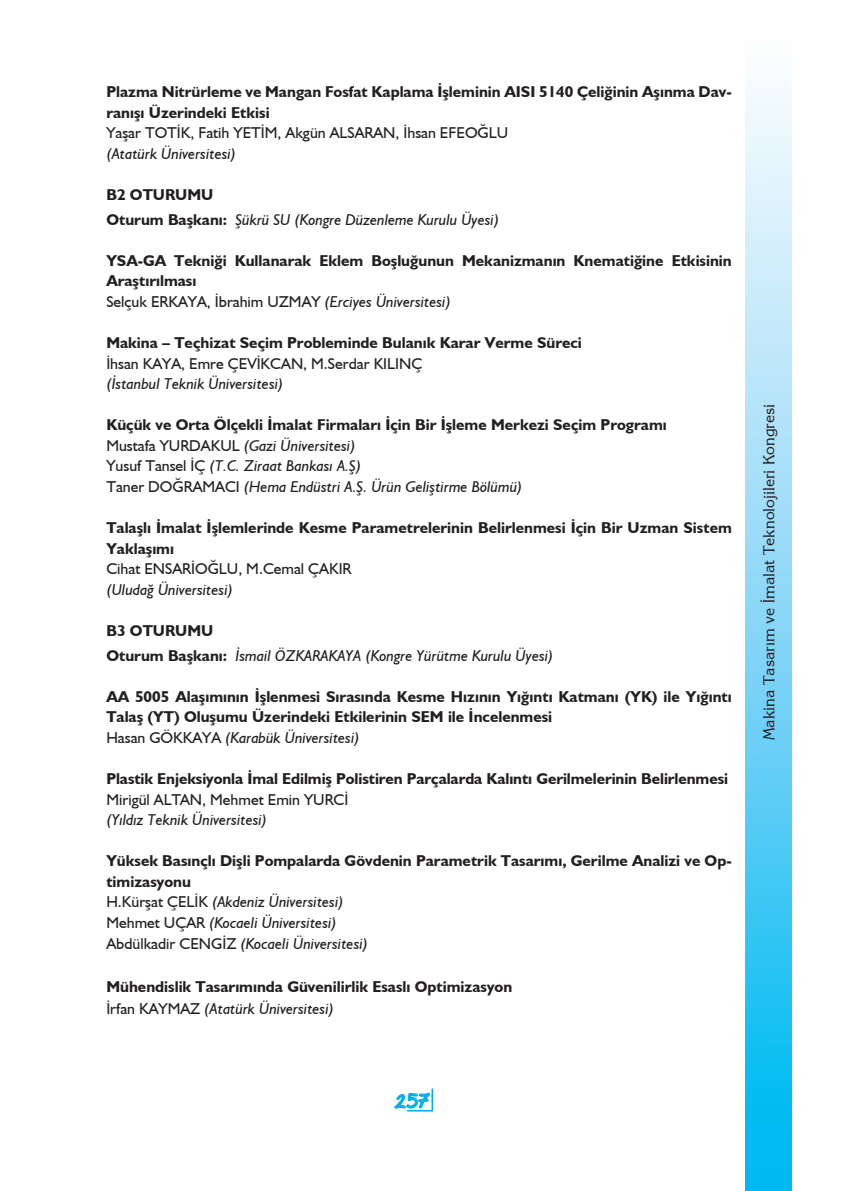
<style>
.page{position:relative;width:851px;height:1191px;background:#fff}
.page>*{position:absolute;margin:0;border:0;box-sizing:border-box;transform-origin:0 0}
.t1{font:22.5px "Cosmic Plain";color:#00aeef}
.t2{font:700 15.75px/20.5px "Humanist 521 BT";color:#231f20}
.t3{font:italic 15.75px/20.5px "Humanist 521 BT";color:#231f20}
.t4{font:15.75px "Humanist 521 BT";color:#231f20}
.t5{font:15px "TR Eagles";color:#231f20}
.s1{font-weight:700;font-style:normal}
.s2{font-weight:400}
.s3{font-weight:400;font-style:italic}
.s4{font-style:normal}
</style>
<div class="page">
<div style="left:745px;top:0;width:46px;height:1191px;background:linear-gradient(to bottom,#fffefe,#00b5f0)"></div>
<hr style="left:431px;top:1088px;width:2px;height:22px;background:#00aeef">
<svg style="left:394px;top:1089px;width:39px;height:22px"></svg>
<p class="t2" style="left:106px;top:81px;width:627px">Plazma Nitrürleme ve Mangan Fosfat Kaplama İşleminin AISI 5140 Çeliğinin Aşınma Dav&shy;ranışı Üzerindeki Etkisi</p>
<p class="t4" style="left:106px;top:123px;width:403px">Yaşar TOTİK, Fatih YETİM, Akgün ALSARAN, İhsan EFEOĞLU</p>
<p class="t3" style="left:106px;top:143px;width:131px">(Atatürk Üniversitesi)</p>
<p class="t3" style="left:106px;top:182px;width:394px;line-height:24.8px"><span class="s1">B2 OTURUMU<br>Oturum Başkanı:</span> Şükrü SU (Kongre Düzenleme Kurulu Üyesi)</p>
<p class="t2" style="left:106px;top:250px;width:627px">YSA-GA Tekniği Kullanarak Eklem Boşluğunun Mekanizmanın Knematiğine Etkisinin<br>Araştırılması<br><span class="s2">Selçuk ERKAYA, İbrahim UZMAY</span> <span class="s3">(Erciyes Üniversitesi)</span></p>
<p class="t2" style="left:106px;top:332px;width:477px">Makina – Teçhizat Seçim Probleminde Bulanık Karar Verme Süreci</p>
<p class="t4" style="left:106px;top:353px;width:317px">İhsan KAYA, Emre ÇEVİKCAN, M.Serdar KILINÇ</p>
<p class="t3" style="left:106px;top:373px;width:179px">(İstanbul Teknik Üniversitesi)</p>
<p class="t3" style="left:106px;top:414px;width:562px"><span class="s1">Küçük ve Orta Ölçekli İmalat Firmaları İçin Bir İşleme Merkezi Seçim Programı </span><span class="s4">Mustafa YURDAKUL</span> (Gazi Üniversitesi)<br><span class="s4">Yusuf Tansel İÇ</span> (T.C. Ziraat Bankası A.Ş)<br><span class="s4">Taner DOĞRAMACI</span> (Hema Endüstri A.Ş. Ürün Geliştirme Bölümü)</p>
<p class="t2" style="left:106px;top:517px;width:627px">Talaşlı İmalat İşlemlerinde Kesme Parametrelerinin Belirlenmesi İçin Bir Uzman Sistem<br>Yaklaşımı</p>
<p class="t4" style="left:106px;top:559px;width:246px">Cihat ENSARİOĞLU, M.Cemal ÇAKIR</p>
<p class="t3" style="left:106px;top:579px;width:128px">(Uludağ Üniversitesi)</p>
<p class="t3" style="left:106px;top:618px;width:448px;line-height:24.8px"><span class="s1">B3 OTURUMU<br>Oturum Başkanı:</span> İsmail ÖZKARAKAYA (Kongre Yürütme Kurulu Üyesi)</p>
<p class="t2" style="left:106px;top:685px;width:627px">AA 5005 Alaşımının İşlenmesi Sırasında Kesme Hızının Yığıntı Katmanı (YK) ile Yığıntı<br>Talaş (YT) Oluşumu Üzerindeki Etkilerinin SEM ile İncelenmesi<br><span class="s2">Hasan GÖKKAYA</span> <span class="s3">(Karabük Üniversitesi)</span></p>
<p class="t2" style="left:106px;top:768px;width:623px">Plastik Enjeksiyonla İmal Edilmiş Polistiren Parçalarda Kalıntı Gerilmelerinin Belirlenmesi</p>
<p class="t4" style="left:106px;top:789px;width:243px">Mirigül ALTAN, Mehmet Emin YURCİ</p>
<p class="t3" style="left:106px;top:809px;width:162px">(Yıldız Teknik Üniversitesi)</p>
<p class="t2" style="left:106px;top:850px;width:627px">Yüksek Basınçlı Dişli Pompalarda Gövdenin Parametrik Tasarımı, Gerilme Analizi ve Op&shy;timizasyonu<br><span class="s2">H.Kürşat ÇELİK</span> <span class="s3">(Akdeniz Üniversitesi)<br></span><span class="s2">Mehmet UÇAR</span> <span class="s3">(Kocaeli Üniversitesi)<br></span><span class="s2">Abdülkadir CENGİZ</span> <span class="s3">(Kocaeli Üniversitesi)</span></p>
<p class="t2" style="left:106px;top:975px;width:407px;line-height:21.5px">Mühendislik Tasarımında Güvenilirlik Esaslı Optimizasyon<br><span class="s2">İrfan KAYMAZ</span> <span class="s3">(Atatürk Üniversitesi)</span></p>
<p class="t5" style="left:759px;top:740px;width:337px;rotate:-90deg">Makina Tasarım ve İmalat Teknolojileri Kongresi</p>
<h1 class="t1" style="left:394px;top:1085px;width:38px">257</h1>
</div>
